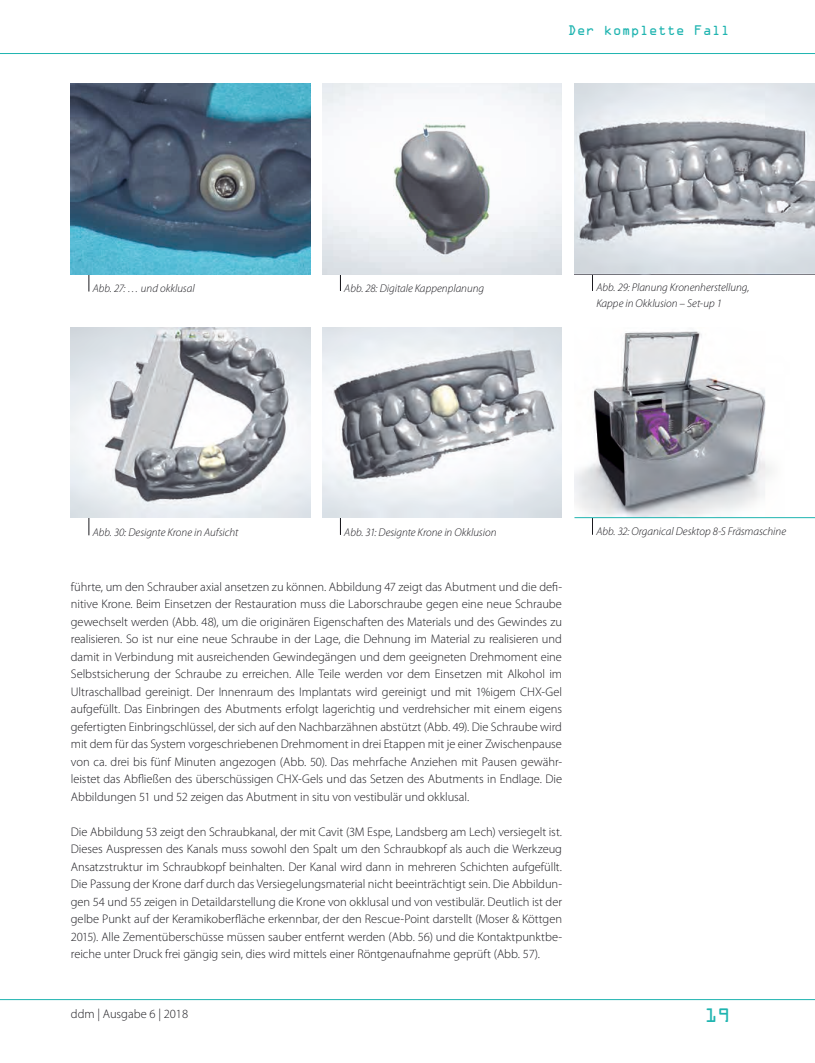
<style>
.page{position:relative;width:815px;height:1063px;background:#fff}
.page>*{position:absolute;margin:0;border:0;box-sizing:border-box;transform-origin:0 0}
.t1{font:17.5px "OCRA Std";color:#1fb4b0}
.t2{font:300 12.5px/17.5px "Myriad Pro";letter-spacing:-.005em;color:#1b1a1f;text-align:justify}
.t3{font:12.5px "OCRA Std";color:#1fb4b0}
.t4{font:italic 300 11.25px/15.6px "Myriad Pro";color:#1b1a1f}
</style>
<div class="page">
<hr style="left:0;top:53px;width:815px;height:1px;background:#1fb4b0">
<hr style="left:0;top:999px;width:815px;height:1px;background:#1fb4b0">
<svg style="left:89px;top:274px;width:1px;height:18px"></svg>
<svg style="left:89px;top:518px;width:1px;height:17px"></svg>
<img style="left:71px;top:83px;width:239px;height:191px">
<img style="left:71px;top:327px;width:239px;height:191px">
<svg style="left:340px;top:274px;width:1px;height:17px"></svg>
<svg style="left:340px;top:518px;width:1px;height:17px"></svg>
<svg style="left:592px;top:274px;width:1px;height:17px"></svg>
<svg style="left:592px;top:518px;width:1px;height:17px"></svg>
<img style="left:322px;top:83px;width:240px;height:191px">
<img style="left:322px;top:327px;width:240px;height:191px">
<img style="left:574px;top:83px;width:241px;height:191px">
<img style="left:574px;top:331px;width:198px;height:186px">
<hr style="left:574px;top:517px;width:241px;height:1px;background:#1fb4b0">
<p class="t4" style="left:93px;top:280px;width:103px">Abb. 27: … und okklusal</p>
<p class="t4" style="left:93px;top:524px;width:147px">Abb. 30: Designte Krone in Aufsicht</p>
<p class="t3" style="left:568px;top:24px;width:164px">Der komplette Fall</p>
<p class="t4" style="left:344px;top:280px;width:141px">Abb. 28: Digitale Kappenplanung</p>
<p class="t4" style="left:344px;top:524px;width:154px">Abb. 31: Designte Krone in Okklusion</p>
<p class="t4" style="left:596px;top:280px;width:155px">Abb. 29: Planung Kronenherstellung,<br>Kappe in Okklusion – Set-up 1</p>
<p class="t4" style="left:596px;top:523px;width:191px">Abb. 32: Organical Desktop 8-S Fräsmaschine</p>
<p class="t2" style="left:71px;top:578px;width:493px">führte, um den Schrauber axial ansetzen zu können. Abbildung 47 zeigt das Abutment und die defi&shy;nitive Krone. Beim Einsetzen der Restauration muss die Laborschraube gegen eine neue Schraube gewechselt werden (Abb. 48), um die originären Eigenschaften des Materials und des Gewindes zu realisieren. So ist nur eine neue Schraube in der Lage, die Dehnung im Material zu realisieren und damit in Verbindung mit ausreichenden Gewindegängen und dem geeigneten Drehmoment eine Selbstsicherung der Schraube zu erreichen. Alle Teile werden vor dem Einsetzen mit Alkohol im Ultraschallbad gereinigt. Der Innenraum des Implantats wird gereinigt und mit 1%igem CHX-Gel aufgefüllt. Das Einbringen des Abutments erfolgt lagerichtig und verdrehsicher mit einem eigens gefertigten Einbringschlüssel, der sich auf den Nachbarzähnen abstützt (Abb. 49). Die Schraube wird mit dem für das System vorgeschriebenen Drehmoment in drei Etappen mit je einer Zwischenpause von ca. drei bis fünf Minuten angezogen (Abb. 50). Das mehrfache Anziehen mit Pausen gewähr&shy;leistet das Abfließen des überschüssigen CHX-Gels und das Setzen des Abutments in Endlage. Die Abbildungen 51 und 52 zeigen das Abutment in situ von vestibulär und okklusal.</p>
<p class="t2" style="left:71px;top:823px;width:493px">Die Abbildung 53 zeigt den Schraubkanal, der mit Cavit (3M Espe, Landsberg am Lech) versiegelt ist.<br>Dieses Auspressen des Kanals muss sowohl den Spalt um den Schraubkopf als auch die Werkzeug Ansatzstruktur im Schraubkopf beinhalten. Der Kanal wird dann in mehreren Schichten aufgefüllt.<br>Die Passung der Krone darf durch das Versiegelungsmaterial nicht beeinträchtigt sein. Die Abbildun&shy;gen 54 und 55 zeigen in Detaildarstellung die Krone von okklusal und von vestibulär. Deutlich ist der gelbe Punkt auf der Keramikoberfläche erkennbar, der den Rescue-Point darstellt (Moser &amp; Köttgen 2015). Alle Zementüberschüsse müssen sauber entfernt werden (Abb. 56) und die Kontaktpunktbe&shy;reiche unter Druck frei gängig sein, dies wird mittels einer Röntgenaufnahme geprüft (Abb. 57).</p>
<p class="t2" style="left:71px;top:1005px;width:119px">ddm | Ausgabe 6 | 2018</p>
<h1 class="t1" style="left:705px;top:1008px;width:27px">19</h1>
</div>
